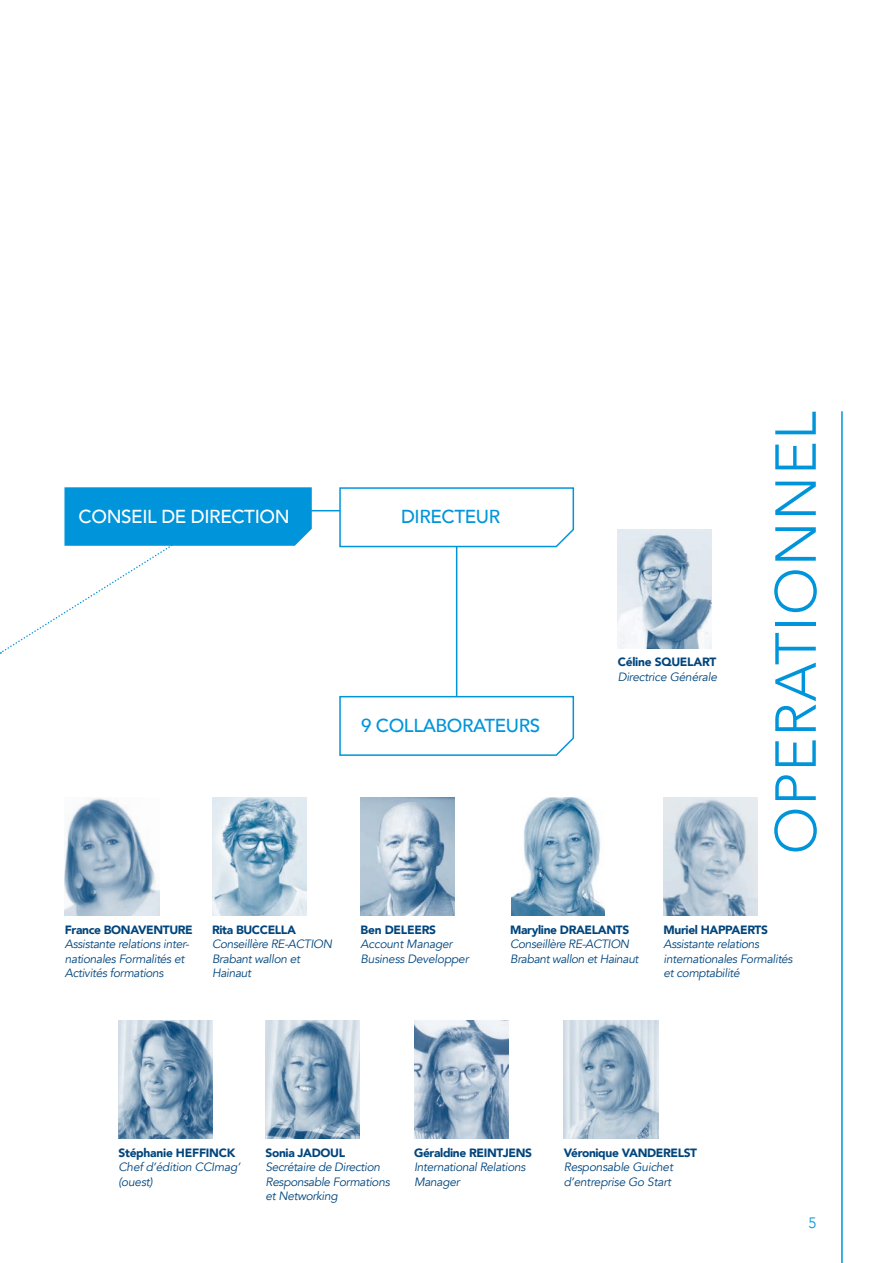
<style>
.page{position:relative;width:893px;height:1263px;background:#fff}
.page>*{position:absolute;margin:0;border:0;box-sizing:border-box;transform-origin:0 0}
.t1{font:300 57.15px "Avenir";letter-spacing:.02em;color:#0095db}
.t2{font:500 18.75px "Avenir";letter-spacing:-.02em;color:#0095db}
.t3{font:500 18.75px "Avenir";letter-spacing:-.02em;color:#fff}
.t4{font:300 15px "Avenir";color:#0095db}
.t5{font:italic 12px/14.4px "Avenir";letter-spacing:-.03em;color:#00457d}
.t6{font:900 12px "Avenir";letter-spacing:-.03em;color:#00457d}
.s1{font-weight:900;font-style:normal}
</style>
<div class="page">
<svg style="left:339px;top:487px;width:236px;height:61px"></svg>
<svg style="left:339px;top:695px;width:236px;height:61px"></svg>
<hr style="left:277px;top:510px;width:63px;height:1px;background:#0095db">
<hr style="left:456px;top:546px;width:1px;height:150px;background:#0095db">
<img style="left:65px;top:798px;width:94px;height:118px">
<img style="left:212px;top:797px;width:94px;height:119px">
<img style="left:118px;top:1020px;width:95px;height:119px">
<img style="left:361px;top:797px;width:94px;height:119px">
<img style="left:266px;top:1020px;width:94px;height:119px">
<img style="left:511px;top:797px;width:93px;height:119px">
<img style="left:564px;top:1020px;width:94px;height:119px">
<img style="left:664px;top:797px;width:94px;height:119px">
<hr style="left:841px;top:411px;width:2px;height:852px;background:#0095db">
<svg style="left:0;top:487px;width:312px;height:167px"></svg>
<img style="left:618px;top:529px;width:94px;height:119px">
<img style="left:414px;top:1020px;width:94px;height:119px">
<p class="t3" style="left:79px;top:500px;width:213px">CONSEIL DE DIRECTION</p>
<p class="t2" style="left:401px;top:500px;width:101px">DIRECTEUR</p>
<p class="t2" style="left:361px;top:709px;width:181px">9 COLLABORATEURS</p>
<p class="t5" style="left:618px;top:655px;width:101px"><span class="s1">Céline SQUELART<br></span>Directrice Générale</p>
<p class="t1" style="left:762px;top:854px;width:445px;rotate:-90deg">OPERATIONNEL</p>
<p class="t5" style="left:65px;top:923px;width:130px"><span class="s1">France BONAVENTURE<br></span>Assistante relations inter&shy;nationales Formalités et<br>Activités formations</p>
<p class="t5" style="left:212px;top:923px;width:122px"><span class="s1">Rita BUCCELLA<br></span>Conseillère RE-ACTION</p>
<p class="t5" style="left:212px;top:951px;width:89px">Brabant wallon et<br>Hainaut</p>
<p class="t5" style="left:361px;top:923px;width:110px"><span class="s1">Ben DELEERS<br></span>Account Manager<br>Business Developper</p>
<p class="t5" style="left:510px;top:923px;width:130px"><span class="s1">Maryline DRAELANTS<br></span>Conseillère RE-ACTION<br>Brabant wallon et Hainaut</p>
<p class="t5" style="left:664px;top:923px;width:131px"><span class="s1">Muriel HAPPAERTS<br></span>Assistante relations internationales Formalités et comptabilité</p>
<p class="t5" style="left:118px;top:1146px;width:123px"><span class="s1">Stéphanie HEFFINCK<br></span>Chef d’édition CCImag’ (ouest)</p>
<p class="t5" style="left:266px;top:1146px;width:126px"><span class="s1">Sonia JADOUL<br></span>Secrétaire de Direction<br>Responsable Formations et Networking</p>
<p class="t6" style="left:414px;top:1142px;width:119px">Géraldine REINTJENS</p>
<p class="t5" style="left:414px;top:1160px;width:113px">International Relations<br>Manager</p>
<p class="t5" style="left:564px;top:1146px;width:135px"><span class="s1">Véronique VANDERELST<br></span>Responsable Guichet d’entreprise Go Start</p>
<p class="t4" style="left:809px;top:1214px;width:9px">5</p>
</div>
